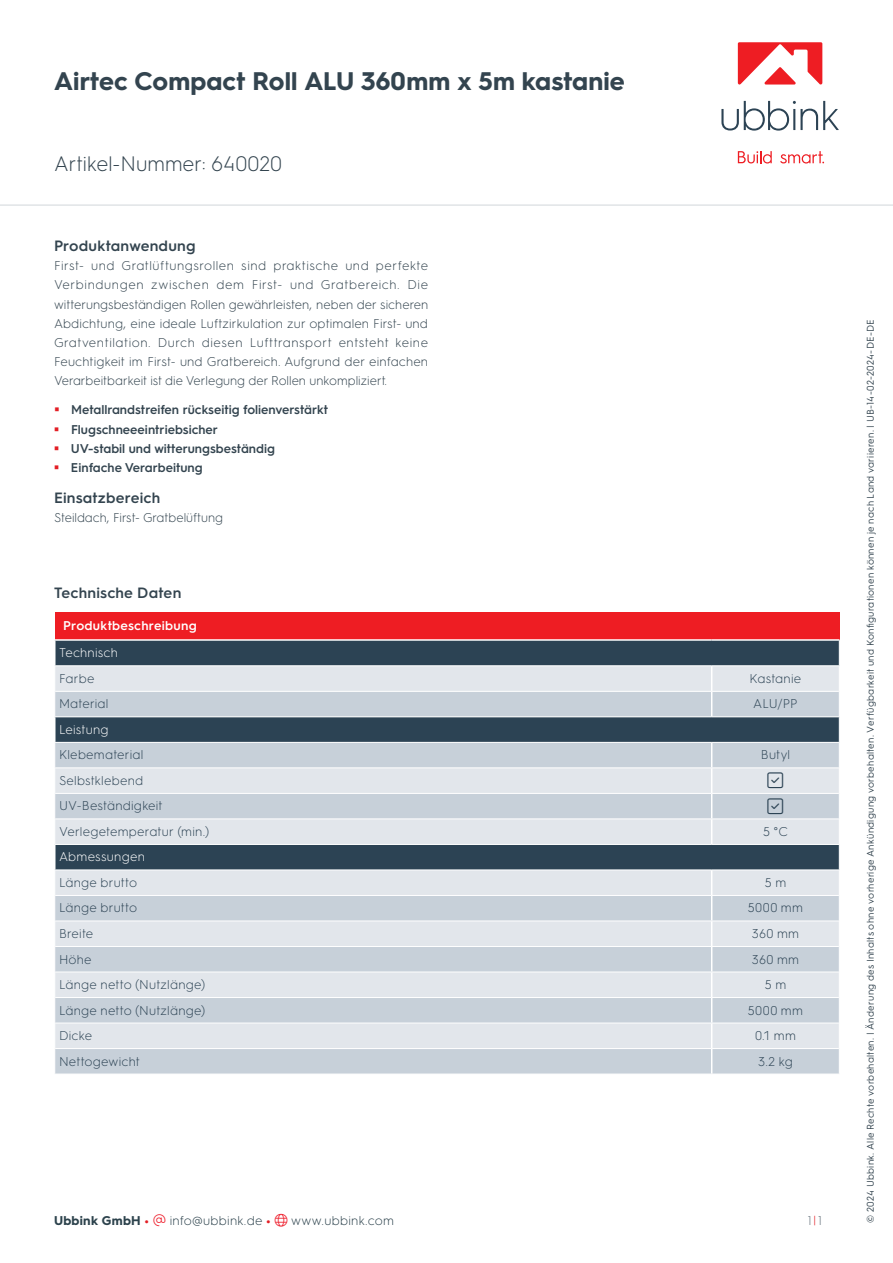
<style>
.page{position:relative;width:893px;height:1263px;background:#fff}
.page>*{position:absolute;margin:0;border:0;box-sizing:border-box;transform-origin:0 0}
.t1{font:700 25.5px "HGS3";letter-spacing:.005em;color:#33444f}
.t2{font:300 21px "HGS3";color:#33444f}
.t3{font:300 18px "Font Awesome 6 Pro";color:#2c4354}
.t4{font:600 15px "HGS3";letter-spacing:.01em;color:#33444f}
.t5{font:300 12.75px/19.2px "HGS3";color:#33444f;text-align:justify}
.t6{font:300 12.75px "HGS3";letter-spacing:.02em;color:#2c4354}
.t7{font:600 12.75px/19.2px "HGS3";color:#33444f}
.t8{font:300 12.75px "HGS3";letter-spacing:.02em;color:#2c424c}
.t9{font:300 12.75px "HGS3";letter-spacing:.015em;color:#fff}
.t10{font:600 12.75px "HGS3";letter-spacing:.02em;color:#fff}
.t11{font:300 12.75px "HGS3";color:#66737c}
.t12{font:9.75px "HGS3";letter-spacing:.03em;color:#33444f}
.s1{font-weight:700}
.s2{font-weight:700;color:#e31e25}
.s3{color:#ee1f2d}
.s4{color:#e31e25}
</style>
<div class="page">
<div style="left:55px;top:612px;width:784px;height:28px;background:#ee1d23"></div>
<div style="left:56px;top:641px;width:783px;height:24px;background:#2c4354"></div>
<div style="left:55px;top:666px;width:784px;height:25px;background:#e2e6eb"></div>
<svg style="left:55px;top:692px;width:784px;height:382px;background:#bdc6cf"></svg>
<hr style="left:54px;top:639px;width:658px;height:2px;background:#fff">
<hr style="left:712px;top:639px;width:127px;height:2px;background:#fff">
<svg style="left:711px;top:666px;width:1px;height:50px"></svg>
<hr style="left:54px;top:716px;width:658px;height:1px;background:#fff">
<hr style="left:712px;top:716px;width:128px;height:1px;background:#fff">
<hr style="left:54px;top:717px;width:2px;height:25px;background:#fff">
<hr style="left:54px;top:742px;width:658px;height:1px;background:#fff">
<hr style="left:712px;top:742px;width:128px;height:1px;background:#fff">
<hr style="left:55px;top:767px;width:657px;height:1px;background:#fff">
<hr style="left:712px;top:767px;width:127px;height:1px;background:#fff">
<hr style="left:55px;top:793px;width:657px;height:1px;background:#fff">
<hr style="left:712px;top:793px;width:127px;height:1px;background:#fff">
<hr style="left:55px;top:818px;width:657px;height:1px;background:#fff">
<hr style="left:712px;top:818px;width:127px;height:1px;background:#fff">
<svg style="left:711px;top:743px;width:1px;height:101px"></svg>
<hr style="left:54px;top:844px;width:658px;height:1px;background:#fff">
<hr style="left:712px;top:844px;width:128px;height:1px;background:#fff">
<hr style="left:54px;top:845px;width:2px;height:24px;background:#fff">
<hr style="left:54px;top:869px;width:658px;height:1px;background:#fff">
<hr style="left:712px;top:869px;width:128px;height:1px;background:#fff">
<hr style="left:55px;top:895px;width:657px;height:1px;background:#fff">
<hr style="left:712px;top:895px;width:127px;height:1px;background:#fff">
<hr style="left:55px;top:920px;width:657px;height:1px;background:#fff">
<hr style="left:712px;top:920px;width:127px;height:1px;background:#fff">
<hr style="left:55px;top:946px;width:657px;height:1px;background:#fff">
<hr style="left:712px;top:946px;width:127px;height:1px;background:#fff">
<hr style="left:55px;top:971px;width:657px;height:1px;background:#fff">
<hr style="left:712px;top:971px;width:127px;height:1px;background:#fff">
<hr style="left:55px;top:997px;width:657px;height:1px;background:#fff">
<hr style="left:712px;top:997px;width:127px;height:1px;background:#fff">
<hr style="left:55px;top:1022px;width:657px;height:1px;background:#fff">
<hr style="left:712px;top:1022px;width:127px;height:1px;background:#fff">
<hr style="left:55px;top:1048px;width:657px;height:1px;background:#fff">
<hr style="left:712px;top:1048px;width:127px;height:1px;background:#fff">
<svg style="left:711px;top:870px;width:1px;height:204px"></svg>
<svg style="left:839px;top:641px;width:1px;height:229px"></svg>
<hr style="left:0;top:204px;width:893px;height:2px;background:#e1e4e6">
<svg style="left:721px;top:101px;width:118px;height:30px"></svg>
<svg style="left:738px;top:151px;width:34px;height:13px"></svg>
<svg style="left:780px;top:151px;width:44px;height:13px"></svg>
<svg style="left:738px;top:42px;width:84px;height:43px"></svg>
<svg style="left:768px;top:772px;width:15px;height:16px"></svg>
<svg style="left:768px;top:798px;width:15px;height:16px"></svg>
<h1 class="t1" style="left:54px;top:63px;width:572px">Airtec Compact Roll ALU 360mm x 5m kastanie</h1>
<h2 class="t2" style="left:54px;top:150px;width:230px">Artikel-Nummer: 640020</h2>
<p class="t4" style="left:54px;top:235px;width:143px">Produktanwendung</p>
<p class="t5" style="left:54px;top:255px;width:376px">First- und Gratlüftungsrollen sind praktische und perfekte Verbindungen zwischen dem First- und Gratbereich. Die witterungsbeständigen Rollen gewährleisten, neben der sicheren Abdichtung, eine ideale Luftzirkulation zur optimalen First- und Gratventilation. Durch diesen Lufttransport entsteht keine Feuchtigkeit im First- und Gratbereich. Aufgrund der einfachen Verarbeitbarkeit ist die Verlegung der Rollen unkompliziert.</p>
<p class="t7" style="left:71px;top:399px;width:259px">Metallrandstreifen rückseitig folienverstärkt Flugschneeeintriebsicher<br>UV-stabil und witterungsbeständig Einfache Verarbeitung</p>
<p class="t4" style="left:54px;top:487px;width:108px">Einsatzbereich</p>
<p class="t5" style="left:54px;top:507px;width:171px">Steildach, First- Gratbelüftung</p>
<p class="t4" style="left:54px;top:582px;width:129px">Technische Daten</p>
<p class="t10" style="left:63px;top:616px;width:135px">Produktbeschreibung</p>
<p class="t9" style="left:59px;top:644px;width:60px">Technisch</p>
<p class="t6" style="left:59px;top:670px;width:37px">Farbe</p>
<p class="t6" style="left:750px;top:670px;width:53px">Kastanie</p>
<p class="t6" style="left:59px;top:695px;width:51px">Material</p>
<p class="t6" style="left:753px;top:695px;width:46px">ALU/PP</p>
<p class="t9" style="left:59px;top:720px;width:51px">Leistung</p>
<p class="t6" style="left:59px;top:746px;width:86px">Klebematerial</p>
<p class="t6" style="left:761px;top:746px;width:31px">Butyl</p>
<p class="t6" style="left:59px;top:772px;width:86px">Selbstklebend</p>
<h3 class="t3" style="left:768px;top:771px;width:17px">▲❑◆</h3>
<p class="t6" style="left:59px;top:797px;width:105px">UV-Beständigkeit</p>
<h3 class="t3" style="left:768px;top:797px;width:17px">▲❑◆</h3>
<p class="t6" style="left:59px;top:823px;width:152px">Verlegetemperatur (min.)</p>
<p class="t6" style="left:763px;top:823px;width:27px">5 °C</p>
<p class="t9" style="left:59px;top:848px;width:87px">Abmessungen</p>
<p class="t6" style="left:59px;top:874px;width:80px">Länge brutto</p>
<p class="t6" style="left:765px;top:874px;width:23px">5 m</p>
<p class="t6" style="left:59px;top:899px;width:80px">Länge brutto</p>
<p class="t6" style="left:748px;top:899px;width:57px">5000 mm</p>
<p class="t6" style="left:59px;top:925px;width:36px">Breite</p>
<p class="t6" style="left:752px;top:925px;width:49px">360 mm</p>
<p class="t6" style="left:59px;top:950px;width:34px">Höhe</p>
<p class="t6" style="left:752px;top:950px;width:49px">360 mm</p>
<p class="t6" style="left:59px;top:976px;width:148px">Länge netto (Nutzlänge)</p>
<p class="t6" style="left:765px;top:976px;width:23px">5 m</p>
<p class="t6" style="left:59px;top:1001px;width:148px">Länge netto (Nutzlänge)</p>
<p class="t6" style="left:748px;top:1001px;width:57px">5000 mm</p>
<p class="t6" style="left:59px;top:1027px;width:35px">Dicke</p>
<p class="t6" style="left:755px;top:1027px;width:42px">0.1 mm</p>
<p class="t6" style="left:59px;top:1052px;width:82px">Nettogewicht</p>
<p class="t6" style="left:758px;top:1052px;width:36px">3.2 kg</p>
<p class="t8" style="left:54px;top:1211px;width:342px"><span class="s1">Ubbink GmbH</span> <span class="s2">•</span> <span class="s3">▼</span> info@ubbink.de <span class="s2">•</span> <span class="s3">●□</span> www.ubbink.com</p>
<p class="t11" style="left:808px;top:1211px;width:16px">1<span class="s4">|</span>1</p>
<p class="t12" style="left:864px;top:1222px;width:905px;rotate:-90deg">© 2024 Ubbink. Alle Rechte vorbehalten. | Änderung des Inhalts ohne vorherige Ankündigung vorbehalten. Verfügbarkeit und Konfigurationen können je nach Land variieren. | UB-14-02-2024-DE-DE</p>
</div>
